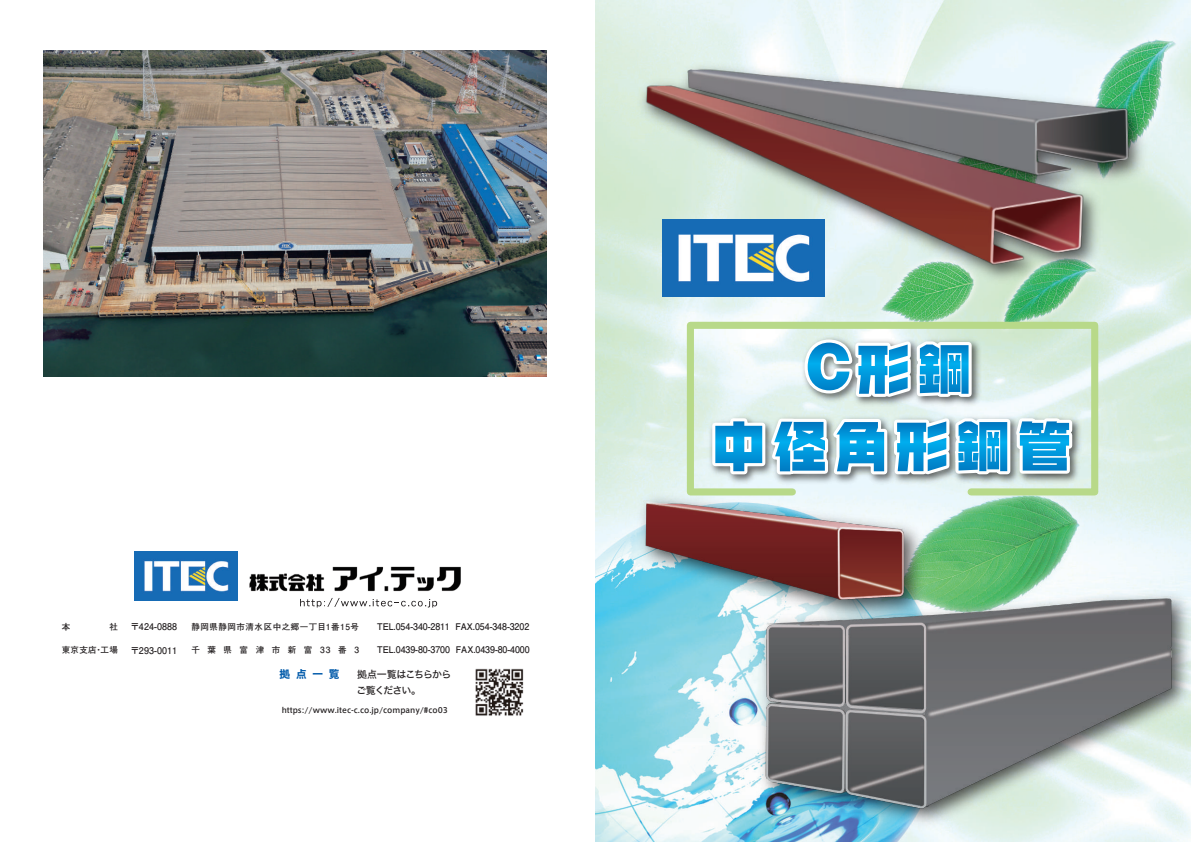
<style>
.page{position:relative;width:1191px;height:842px;background:#fff}
.page>*{position:absolute;margin:0;border:0;box-sizing:border-box;transform-origin:0 0}
.t1{font:10.6px "Hiragino Sans W7";color:#015aaa}
.t2{font:9.9px/15.6px "Hiragino Sans W5";letter-spacing:-.085em;color:#231f20}
.t3{font:700 9.2px "Futo Go B101 Pro";letter-spacing:-.005em;color:#231f20;scale:.96 1}
.t4{font:700 9.2px "Futo Go B101 Pro";letter-spacing:-.005em;color:#231f20}
.t5{font:700 8.5px "Futo Go B101 Pro";letter-spacing:.065em;color:#231f20}
.t6{font:700 8.5px "Futo Go B101 Pro";letter-spacing:.89em;color:#231f20}
.t7{font:500 7.7px "Axis Std";color:#231f20}
</style>
<div class="page">
<img style="left:43px;top:51px;width:504px;height:325px">
<svg style="left:300px;top:598px;width:137px;height:9px"></svg>
<img style="left:134px;top:552px;width:103px;height:49px">
<img style="left:249px;top:566px;width:212px;height:26px">
<img style="left:475px;top:668px;width:49px;height:48px">
<img style="left:595px;top:0;width:596px;height:842px">
<svg style="left:683px;top:326px;width:418px;height:173px"></svg>
<img style="left:622px;top:446px;width:328px;height:221px">
<img style="left:755px;top:503px;width:436px;height:339px">
<img style="left:631px;top:0;width:560px;height:326px">
<img style="left:796px;top:331px;width:197px;height:77px">
<svg style="left:801px;top:335px;width:173px;height:67px"></svg>
<img style="left:701px;top:408px;width:392px;height:81px">
<svg style="left:709px;top:414px;width:366px;height:66px"></svg>
<img style="left:662px;top:219px;width:162px;height:78px">
<p class="t5" style="left:62px;top:620px;width:10px">本</p>
<p class="t5" style="left:109px;top:620px;width:10px">社</p>
<p class="t5" style="left:62px;top:643px;width:58px">東京支店・工場</p>
<p class="t4" style="left:131px;top:620px;width:48px">〒424-0888</p>
<p class="t4" style="left:131px;top:643px;width:48px">〒293-0011</p>
<p class="t5" style="left:191px;top:620px;width:169px">静岡県静岡市清水区中之郷一丁目1番15号</p>
<p class="t6" style="left:191px;top:643px;width:169px">千葉県富津市新富33番3</p>
<p class="t3" style="left:377px;top:619px;width:160px">TEL.054-340-2811 FAX.054-348-3202</p>
<p class="t3" style="left:377px;top:642px;width:160px">TEL.0439-80-3700 FAX.0439-80-4000</p>
<p class="t1" style="left:279px;top:666px;width:61px">拠点一覧</p>
<p class="t2" style="left:356px;top:666px;width:96px">拠点一覧はこちらからご覧ください。</p>
<p class="t7" style="left:282px;top:704px;width:168px">https://www.itec-c.co.jp/company/#co03</p>
</div>
